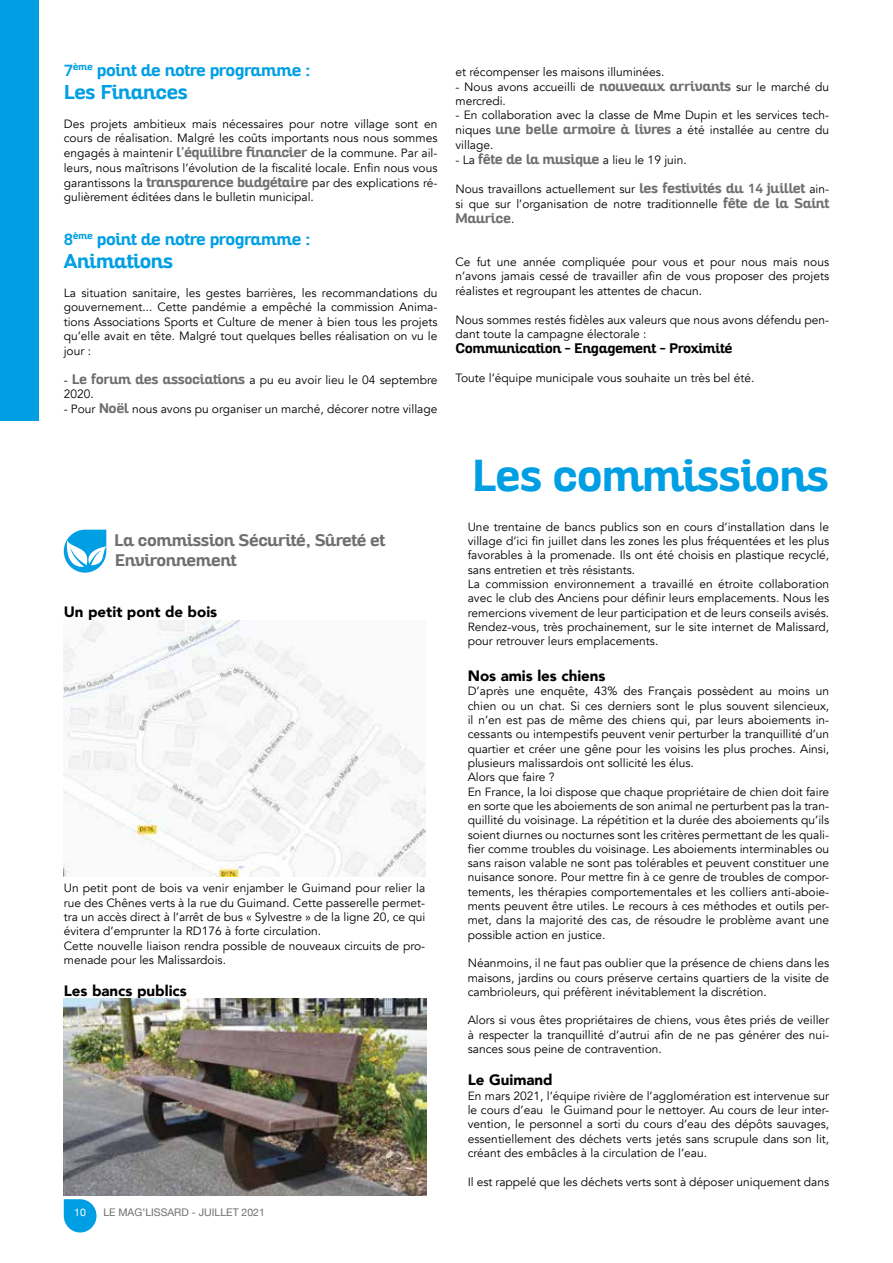
<style>
.page{position:relative;width:893px;height:1263px;background:#fff}
.page>*{position:absolute;margin:0;border:0;box-sizing:border-box;transform-origin:0 0}
.t1{font:700 43.5px "Altair";color:#009fe3}
.t2{font:700 19.5px "Altair";color:#009fe3}
.t3{font:700 16.35px "Altair";color:#009fe3}
.t4{font:700 16.35px/20.9px "Altair";color:#706f6f}
.t5{font:900 15px "Avenir";color:#000}
.t6{font:700 13.5px "Altair";color:#000}
.t7{font:700 13.5px "Altair";color:#706f6f}
.t8{font:12px/14.4px "Avenir";color:#000;text-align:justify}
.t9{font:11.85px/14.2px "Avenir";color:#000}
.t10{font:10.5px "Helvetica Neue";color:#706f6f}
.t11{font:10.5px "Helvetica Neue";color:#fff}
.s1{font-family:"Akkurat"}
.s2{font-family:"Altair";font-weight:700;font-size:13.5px;color:#706f6f}
.s3{font-family:"Akkurat";font-weight:700;font-size:13.5px;color:#706f6f}
.s4{font-family:"Avenir";font-weight:400;font-size:12px;color:#000}
</style>
<div class="page">
<svg style="left:64px;top:1199px;width:33px;height:33px"></svg>
<img style="left:64px;top:620px;width:361px;height:256px">
<img style="left:64px;top:999px;width:362px;height:196px">
<svg style="left:63px;top:530px;width:44px;height:43px"></svg>
<div style="left:0;top:0;width:38px;height:421px;background:#009fe3"></div>
<h3 class="t3" style="left:64px;top:59px;width:248px"><span class="s1">7</span><sup>ème</sup> point de notre programme :</h3>
<h2 class="t2" style="left:64px;top:80px;width:126px">Les Finances</h2>
<p class="t8" style="left:64px;top:117px;width:375px">Des projets ambitieux mais nécessaires pour notre village sont en cours de réalisation. Malgré les coûts importants nous nous sommes engagés à maintenir <span class="s2">l’équilibre financier</span> de la commune. Par ail&shy;leurs, nous maîtrisons l’évolution de la fiscalité locale. Enfin nous vous garantissons la <span class="s2">transparence budgétaire</span> par des explications ré&shy;gulièrement éditées dans le bulletin municipal.</p>
<h3 class="t3" style="left:64px;top:228px;width:248px"><span class="s1">8</span><sup>ème</sup> point de notre programme :</h3>
<h2 class="t2" style="left:64px;top:249px;width:111px">Animations</h2>
<p class="t8" style="left:64px;top:286px;width:375px">La situation sanitaire, les gestes barrières, les recommandations du gouvernement... Cette pandémie a empêché la commission Anima&shy;tions Associations Sports et Culture de mener à bien tous les projets qu’elle avait en tête. Malgré tout quelques belles réalisation on vu le jour :</p>
<p class="t8" style="left:64px;top:373px;width:375px">- <span class="s2">Le forum des associations</span> a pu eu avoir lieu le 04 septembre<br>2020.</p>
<p class="t8" style="left:64px;top:402px;width:375px">- Pour <span class="s2">Noël</span> nous avons pu organiser un marché, décorer notre village</p>
<h3 class="t4" style="left:114px;top:530px;width:272px">La commission Sécurité, Sûreté et<br>Environnement</h3>
<p class="t5" style="left:64px;top:599px;width:155px">Un petit pont de bois</p>
<p class="t9" style="left:64px;top:881px;width:363px">Un petit pont de bois va venir enjamber le Guimand pour relier la rue des Chênes verts à la rue du Guimand. Cette passerelle permet&shy;tra un accès direct à l’arrêt de bus « Sylvestre » de la ligne 20, ce qui évitera d’emprunter la RD176 à forte circulation.<br>Cette nouvelle liaison rendra possible de nouveaux circuits de pro&shy;menade pour les Malissardois.</p>
<p class="t5" style="left:64px;top:978px;width:125px">Les bancs publics</p>
<p class="t11" style="left:74px;top:1205px;width:13px">10</p>
<p class="t10" style="left:103px;top:1205px;width:163px">LE MAG’LISSARD - JUILLET 2021</p>
<p class="t8" style="left:455px;top:65px;width:210px">et récompenser les maisons illuminées.</p>
<p class="t8" style="left:455px;top:80px;width:375px">- Nous avons accueilli de <span class="s2">nouveaux arrivants</span> sur le marché du mercredi.</p>
<p class="t8" style="left:455px;top:108px;width:375px">- En collaboration avec la classe de Mme Dupin et les services tech&shy;niques <span class="s2">une belle armoire à livres</span> a été installée au centre du village.</p>
<p class="t8" style="left:455px;top:153px;width:233px">- La <span class="s2">fête de la musique</span> a lieu le 19 juin.</p>
<p class="t8" style="left:455px;top:182px;width:375px;line-height:14.9px">Nous travaillons actuellement sur <span class="s2">les festivités du</span> <span class="s3">14</span> <span class="s2">juillet</span> ain&shy;si que sur l’organisation de notre traditionnelle <span class="s2">fête de la Saint</span></p>
<p class="t7" style="left:455px;top:209px;width:60px">Maurice<span class="s4">.</span></p>
<p class="t8" style="left:455px;top:255px;width:375px">Ce fut une année compliquée pour vous et pour nous mais nous n’avons jamais cessé de travailler afin de vous proposer des projets réalistes et regroupant les attentes de chacun.</p>
<p class="t8" style="left:455px;top:312px;width:375px">Nous sommes restés fidèles aux valeurs que nous avons défendu pen&shy;dant toute la campagne électorale :</p>
<p class="t6" style="left:455px;top:339px;width:278px">Communication – Engagement – Proximité</p>
<p class="t8" style="left:455px;top:371px;width:300px">Toute l’équipe municipale vous souhaite un très bel été.</p>
<h1 class="t1" style="left:472px;top:448px;width:359px">Les commissions</h1>
<p class="t9" style="left:468px;top:520px;width:363px">Une trentaine de bancs publics son en cours d’installation dans le village d’ici fin juillet dans les zones les plus fréquentées et les plus favorables à la promenade. Ils ont été choisis en plastique recyclé, sans entretien et très résistants.<br>La commission environnement a travaillé en étroite collaboration avec le club des Anciens pour définir leurs emplacements. Nous les remercions vivement de leur participation et de leurs conseils avisés.<br>Rendez-vous, très prochainement, sur le site internet de Malissard, pour retrouver leurs emplacements.</p>
<p class="t5" style="left:468px;top:663px;width:139px">Nos amis les chiens</p>
<p class="t9" style="left:468px;top:684px;width:363px">D’après une enquête, 43% des Français possèdent au moins un chien ou un chat. Si ces derniers sont le plus souvent silencieux, il n’en est pas de même des chiens qui, par leurs aboiements in&shy;cessants ou intempestifs peuvent venir perturber la tranquillité d’un quartier et créer une gêne pour les voisins les plus proches. Ainsi, plusieurs malissardois ont sollicité les élus.<br>Alors que faire ?<br>En France, la loi dispose que chaque propriétaire de chien doit faire en sorte que les aboiements de son animal ne perturbent pas la tran&shy;quillité du voisinage. La répétition et la durée des aboiements qu’ils soient diurnes ou nocturnes sont les critères permettant de les quali&shy;fier comme troubles du voisinage. Les aboiements interminables ou sans raison valable ne sont pas tolérables et peuvent constituer une nuisance sonore. Pour mettre fin à ce genre de troubles de compor&shy;tements, les thérapies comportementales et les colliers anti-aboie&shy;ments peuvent être utiles. Le recours à ces méthodes et outils per&shy;met, dans la majorité des cas, de résoudre le problème avant une possible action en justice.</p>
<p class="t9" style="left:468px;top:956px;width:363px;text-align:justify">Néanmoins, il ne faut pas oublier que la présence de chiens dans les maisons, jardins ou cours préserve certains quartiers de la visite de cambrioleurs, qui préfèrent inévitablement la discrétion.</p>
<p class="t9" style="left:468px;top:1013px;width:363px;text-align:justify">Alors si vous êtes propriétaires de chiens, vous êtes priés de veiller à respecter la tranquillité d’autrui afin de ne pas générer des nui&shy;sances sous peine de contravention.</p>
<p class="t5" style="left:468px;top:1067px;width:87px">Le Guimand</p>
<p class="t9" style="left:468px;top:1089px;width:363px;text-align:justify">En mars 2021, l’équipe rivière de l’agglomération est intervenue sur le cours d’eau le Guimand pour le nettoyer. Au cours de leur inter&shy;vention, le personnel a sorti du cours d’eau des dépôts sauvages, essentiellement des déchets verts jetés sans scrupule dans son lit, créant des embâcles à la circulation de l’eau.</p>
<p class="t9" style="left:468px;top:1174px;width:363px">Il est rappelé que les déchets verts sont à déposer uniquement dans</p>
</div>
